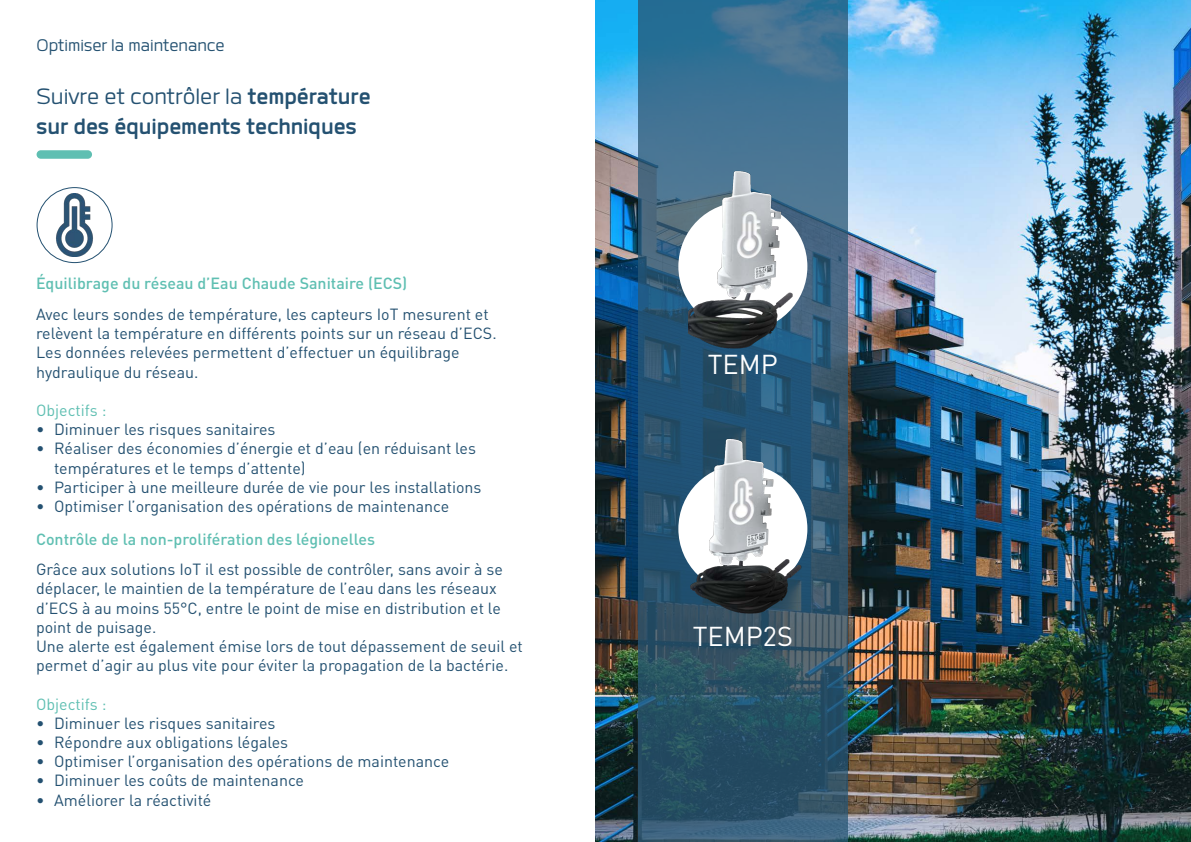
<style>
.page{position:relative;width:1191px;height:842px;background:#fff}
.page>*{position:absolute;margin:0;border:0;box-sizing:border-box;transform-origin:0 0}
.t1{font:29px "Labrador B";color:#245171}
.t2{font:700 29px "Labrador B";color:#245171}
.t3{font:27px "DIN Pro";color:#fff}
.t4{font:22px "Labrador B";color:#245171}
.t5{font:16px/19.2px "DIN Pro";color:#245171}
.t6{font:500 16px "DIN Pro";color:#5fbfb2}
.t7{font:16px "DIN Pro";color:#5fbfb2}
.s1{font-weight:700}
</style>
<div class="page">
<img style="left:595px;top:0;width:596px;height:842px">
<svg style="left:638px;top:0;width:209px;height:842px"></svg>
<div style="left:678px;top:202px;width:129px;height:129px;background:#fff;border-radius:50%"></div>
<div style="left:678px;top:464px;width:129px;height:129px;background:#fff;border-radius:50%"></div>
<img style="left:688px;top:163px;width:114px;height:188px">
<img style="left:683px;top:435px;width:119px;height:190px">
<div style="left:37px;top:150px;width:55px;height:9px;background:#5fbfb2;border-radius:4px"></div>
<svg style="left:37px;top:188px;width:75px;height:75px"></svg>
<div style="left:37px;top:187px;width:76px;height:76px;border:1px solid #245171;border-radius:50%"></div>
<img style="left:43px;top:194px;width:63px;height:62px">
<p class="t4" style="left:37px;top:34px;width:190px">Optimiser la maintenance</p>
<p class="t1" style="left:37px;top:82px;width:335px">Suivre et contrôler la <span class="s1">température</span></p>
<p class="t2" style="left:37px;top:111px;width:322px">sur des équipements techniques</p>
<p class="t6" style="left:36px;top:273px;width:373px">Équilibrage du réseau d’Eau Chaude Sanitaire (ECS)</p>
<p class="t5" style="left:36px;top:304px;width:462px">Avec leurs sondes de température, les capteurs IoT mesurent et relèvent la température en différents points sur un réseau d’ECS.<br>Les données relevées permettent d’effectuer un équilibrage hydraulique du réseau.</p>
<p class="t7" style="left:36px;top:399px;width:72px">Objectifs :</p>
<p class="t5" style="left:36px;top:419px;width:241px">• Diminuer les risques sanitaires</p>
<p class="t5" style="left:54px;top:438px;width:423px;text-indent:-18px">• Réaliser des économies d’énergie et d’eau (en réduisant les températures et le temps d’attente)</p>
<p class="t5" style="left:36px;top:477px;width:447px">• Participer à une meilleure durée de vie pour les installations</p>
<p class="t5" style="left:36px;top:496px;width:415px">• Optimiser l’organisation des opérations de maintenance</p>
<p class="t6" style="left:36px;top:528px;width:340px">Contrôle de la non-prolifération des légionelles</p>
<p class="t5" style="left:36px;top:559px;width:468px">Grâce aux solutions IoT il est possible de contrôler, sans avoir à se déplacer, le maintien de la température de l’eau dans les réseaux d’ECS à au moins 55°C, entre le point de mise en distribution et le point de puisage.</p>
<p class="t5" style="left:36px;top:636px;width:488px">Une alerte est également émise lors de tout dépassement de seuil et permet d’agir au plus vite pour éviter la propagation de la bactérie.</p>
<p class="t7" style="left:36px;top:693px;width:72px">Objectifs :</p>
<p class="t5" style="left:36px;top:713px;width:241px">• Diminuer les risques sanitaires</p>
<p class="t5" style="left:36px;top:732px;width:254px">• Répondre aux obligations légales</p>
<p class="t5" style="left:36px;top:751px;width:415px">• Optimiser l’organisation des opérations de maintenance</p>
<p class="t5" style="left:36px;top:770px;width:270px">• Diminuer les coûts de maintenance</p>
<p class="t5" style="left:36px;top:790px;width:177px">• Améliorer la réactivité</p>
<p class="t3" style="left:708px;top:345px;width:72px">TEMP</p>
<p class="t3" style="left:693px;top:618px;width:102px">TEMP2S</p>
</div>
